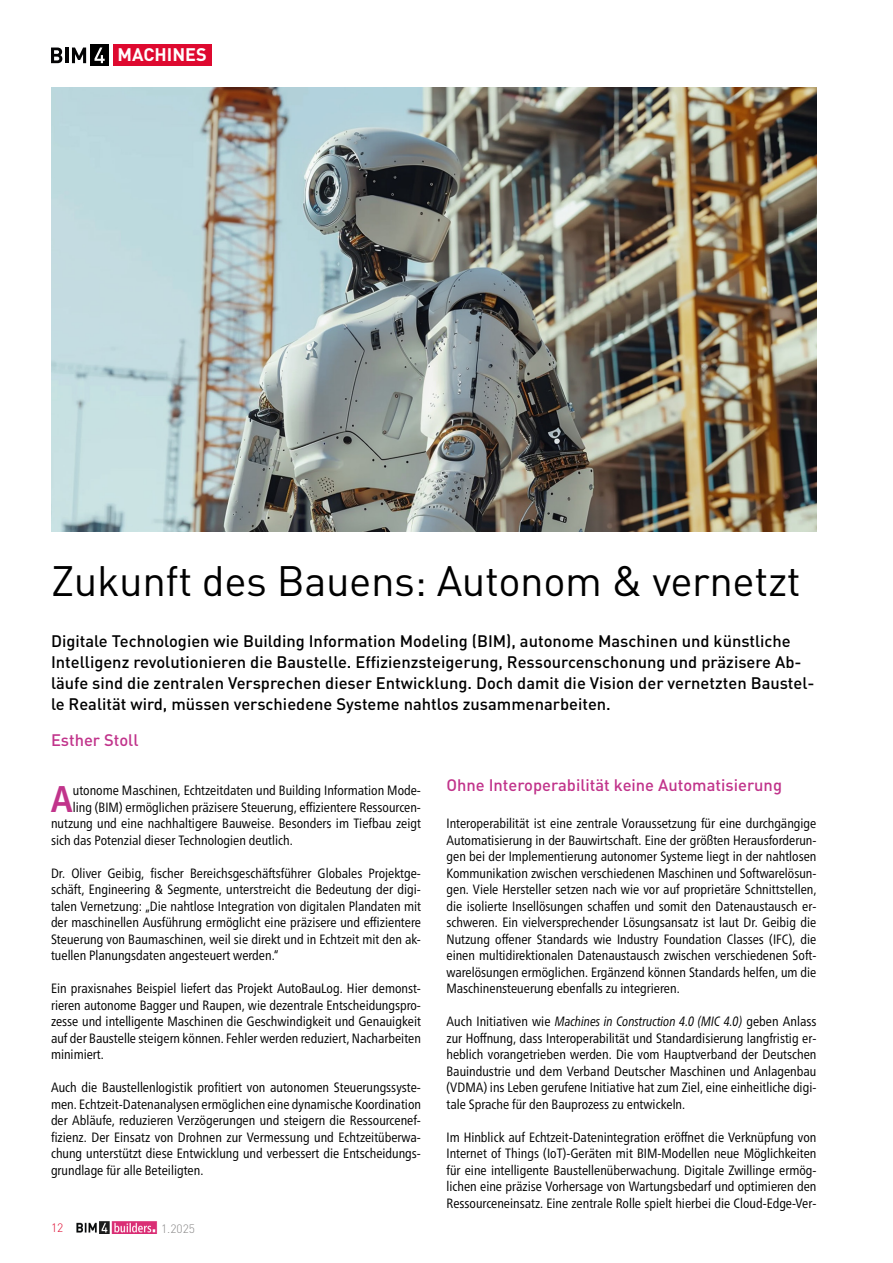
<style>
.page{position:relative;width:893px;height:1263px;background:#fff}
.page>*{position:absolute;margin:0;border:0;box-sizing:border-box;transform-origin:0 0}
.t1{font:42px "DIN Pro";letter-spacing:-.01em;color:#000}
.t2{font:700 condensed 37.2px "Frutiger Neue LT Pro";color:#c1348b}
.t3{font:700 18px "DIN Pro";color:#fff}
.t4{font:500 16.5px/21px "DIN Pro";color:#000}
.t5{font:500 16.5px "DIN Pro";color:#c1348b}
.t6{font:condensed 13.5px/16.5px "Frutiger Neue LT Pro";color:#000;text-align:justify}
.t7{font:300 12px "DIN Pro";color:#888787}
.t8{font:300 12px "DIN Pro";color:#de092f}
.s1{font-style:italic}
</style>
<div class="page">
<svg style="left:51px;top:48px;width:11px;height:15px"></svg>
<hr style="left:65px;top:48px;width:3px;height:15px;background:#040405">
<svg style="left:72px;top:48px;width:14px;height:15px"></svg>
<div style="left:90px;top:45px;width:19px;height:21px;background:#000"></div>
<svg style="left:94px;top:48px;width:11px;height:15px"></svg>
<img style="left:51px;top:87px;width:765px;height:444px">
<div style="left:113px;top:45px;width:98px;height:21px;background:#de092f"></div>
<img style="left:76px;top:1221px;width:82px;height:13px">
<h3 class="t3" style="left:117px;top:42px;width:91px">MACHINES</h3>
<h1 class="t1" style="left:51px;top:552px;width:751px">Zukunft des Bauens: Autonom &amp; vernetzt</h1>
<p class="t4" style="left:51px;top:629px;width:765px">Digitale Technologien wie Building Information Modeling (BIM), autonome Maschinen und künstliche Intelligenz revolutionieren die Baustelle. Effizienzsteigerung, Ressourcenschonung und präzisere Ab&shy;läufe sind die zentralen Versprechen dieser Entwicklung. Doch damit die Vision der vernetzten Baustel&shy;le Realität wird, müssen verschiedene Systeme nahtlos zusammenarbeiten.</p>
<p class="t5" style="left:51px;top:728px;width:89px">Esther Stoll</p>
<h2 class="t2" style="left:51px;top:777px;width:24px">A</h2>
<p class="t6" style="left:73px;top:782px;width:350px">utonome Maschinen, Echtzeitdaten und Building Information Mode-</p>
<p class="t6" style="left:73px;top:799px;width:350px">ling (BIM) ermöglichen präzisere Steuerung, effizientere Ressourcen-</p>
<p class="t6" style="left:51px;top:815px;width:371px">nutzung und eine nachhaltigere Bauweise. Besonders im Tiefbau zeigt</p>
<p class="t6" style="left:51px;top:832px;width:243px">sich das Potenzial dieser Technologien deutlich.</p>
<p class="t6" style="left:51px;top:865px;width:371px">Dr. Oliver Geibig, fischer Bereichsgeschäftsführer Globales Projektge&shy;schäft, Engineering &amp; Segmente, unterstreicht die Bedeutung der digi&shy;talen Vernetzung: „Die nahtlose Integration von digitalen Plandaten mit der maschinellen Ausführung ermöglicht eine präzisere und effizientere Steuerung von Baumaschinen, weil sie direkt und in Echtzeit mit den ak&shy;tuellen Planungsdaten angesteuert werden.“</p>
<p class="t6" style="left:51px;top:980px;width:371px">Ein praxisnahes Beispiel liefert das Projekt AutoBauLog. Hier demonst&shy;rieren autonome Bagger und Raupen, wie dezentrale Entscheidungspro&shy;zesse und intelligente Maschinen die Geschwindigkeit und Genauigkeit auf der Baustelle steigern können. Fehler werden reduziert, Nacharbeiten minimiert.</p>
<p class="t6" style="left:51px;top:1079px;width:371px">Auch die Baustellenlogistik profitiert von autonomen Steuerungssyste&shy;men. Echtzeit-Datenanalysen ermöglichen eine dynamische Koordination der Abläufe, reduzieren Verzögerungen und steigern die Ressourcenef&shy;fizienz. Der Einsatz von Drohnen zur Vermessung und Echtzeitüberwa&shy;chung unterstützt diese Entwicklung und verbessert die Entscheidungs&shy;grundlage für alle Beteiligten.</p>
<p class="t8" style="left:51px;top:1220px;width:14px">12</p>
<p class="t7" style="left:161px;top:1220px;width:36px">1.2025</p>
<p class="t5" style="left:446px;top:774px;width:337px">Ohne Interoperabilität keine Automatisierung</p>
<p class="t6" style="left:446px;top:815px;width:371px">Interoperabilität ist eine zentrale Voraussetzung für eine durchgängige Automatisierung in der Bauwirtschaft. Eine der größten Herausforderun&shy;gen bei der Implementierung autonomer Systeme liegt in der nahtlosen Kommunikation zwischen verschiedenen Maschinen und Softwarelösun&shy;gen. Viele Hersteller setzen nach wie vor auf proprietäre Schnittstellen, die isolierte Insellösungen schaffen und somit den Datenaustausch er&shy;schweren. Ein vielversprechender Lösungsansatz ist laut Dr. Geibig die Nutzung offener Standards wie Industry Foundation Classes (IFC), die einen multidirektionalen Datenaustausch zwischen verschiedenen Soft&shy;warelösungen ermöglichen. Ergänzend können Standards helfen, um die Maschinensteuerung ebenfalls zu integrieren.</p>
<p class="t6" style="left:446px;top:1013px;width:371px">Auch Initiativen wie <span class="s1">Machines in Construction 4.0 (MIC 4.0)</span> geben Anlass zur Hoffnung, dass Interoperabilität und Standardisierung langfristig er&shy;heblich vorangetrieben werden. Die vom Hauptverband der Deutschen Bauindustrie und dem Verband Deutscher Maschinen und Anlagenbau (VDMA) ins Leben gerufene Initiative hat zum Ziel, eine einheitliche digi&shy;tale Sprache für den Bauprozess zu entwickeln.</p>
<p class="t6" style="left:446px;top:1129px;width:371px">Im Hinblick auf Echtzeit-Datenintegration eröffnet die Verknüpfung von Internet of Things (IoT)-Geräten mit BIM-Modellen neue Möglichkeiten für eine intelligente Baustellenüberwachung. Digitale Zwillinge ermög&shy;lichen eine präzise Vorhersage von Wartungsbedarf und optimieren den Ressourceneinsatz. Eine zentrale Rolle spielt hierbei die Cloud-Edge-Ver-</p>
</div>
